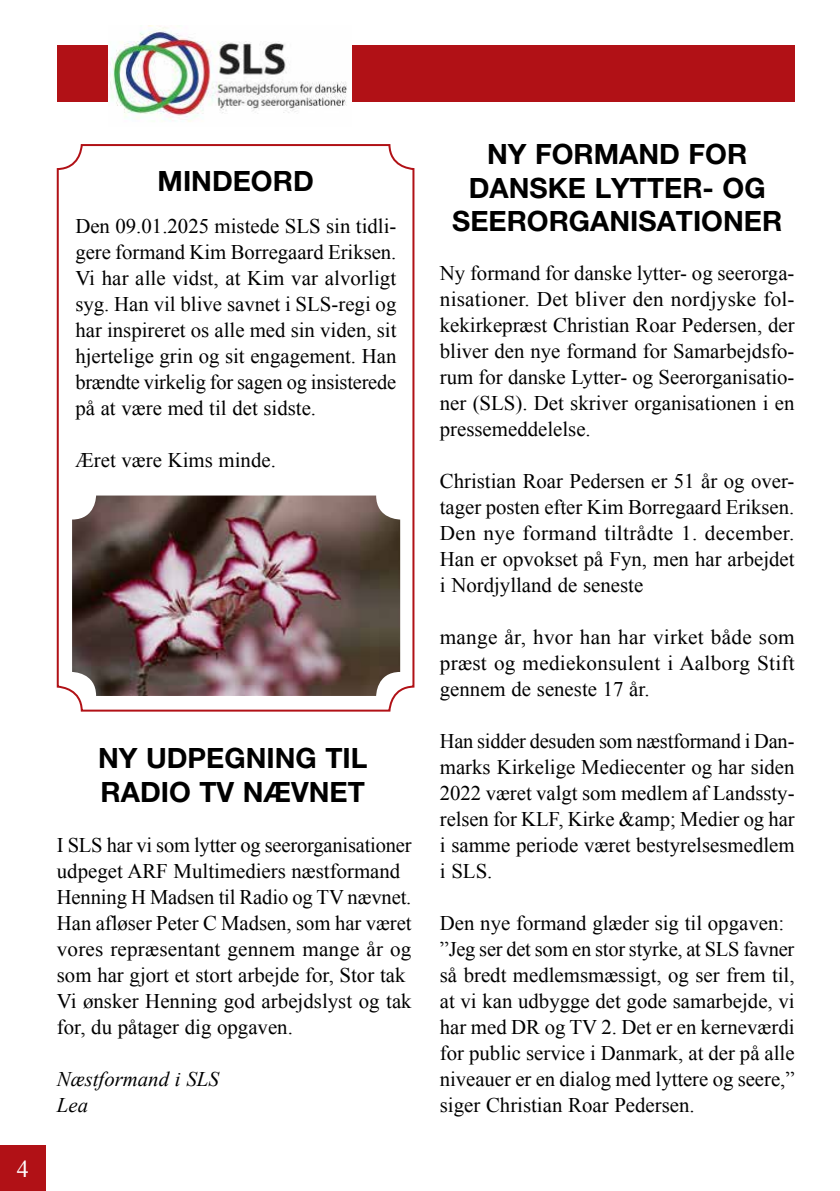
<style>
.page{position:relative;width:840px;height:1191px;background:#fff}
.page>*{position:absolute;margin:0;border:0;box-sizing:border-box;transform-origin:0 0}
.t1{font:700 28px/33.6px "Helvetica Neue LT Pro";color:#000;text-align:center}
.t2{font:24px "Times New Roman";color:#fff}
.t3{font:20.8px/26px "Times New Roman";color:#000;text-align:justify}
.t4{font:italic 20.8px/26px "Times New Roman";color:#000}
</style>
<div class="page">
<div style="left:0;top:1145px;width:45px;height:46px;background:#b11116"></div>
<div style="left:57px;top:45px;width:737px;height:57px;background:#b11116"></div>
<img style="left:108px;top:26px;width:243px;height:96px">
<div style="left:57px;top:144px;width:357px;height:567px;border:2px solid #b11116;border-radius:24px"></div>
<img style="left:72px;top:495px;width:328px;height:201px">
<p class="t2" style="left:17px;top:1152px;width:13px">4</p>
<h1 class="t1" style="left:157px;top:164px;width:158px">MINDEORD</h1>
<p class="t3" style="left:75px;top:212px;width:322px">Den 09.01.2025 mistede SLS sin tidli&shy;gere formand Kim Borregaard Eriksen.<br>Vi har alle vidst, at Kim var alvorligt syg. Han vil blive savnet i SLS-regi og har inspireret os alle med sin viden, sit hjertelige grin og sit engagement. Han brændte virkelig for sagen og insisterede på at være med til det sidste.</p>
<p class="t3" style="left:75px;top:446px;width:202px">Æret være Kims minde.</p>
<h1 class="t1" style="left:98px;top:741px;width:271px;text-align:left">NY UDPEGNING TIL<br>RADIO TV NÆVNET</h1>
<p class="t3" style="left:57px;top:832px;width:356px;text-align:left">I SLS har vi som lytter og seerorganisationer udpeget ARF Multimediers næstformand Henning H Madsen til Radio og TV nævnet.<br>Han afløser Peter C Madsen, som har været vores repræsentant gennem mange år og som har gjort et stort arbejde for, Stor tak Vi ønsker Henning god arbejdslyst og tak for, du påtager dig opgaven.</p>
<p class="t4" style="left:57px;top:1066px;width:163px">Næstformand i SLS<br>Lea</p>
<h1 class="t1" style="left:452px;top:137px;width:331px">NY FORMAND FOR<br>DANSKE LYTTER- OG<br>SEERORGANISATIONER</h1>
<p class="t3" style="left:439px;top:260px;width:356px">Ny formand for danske lytter- og seerorga&shy;nisationer. Det bliver den nordjyske fol&shy;kekirkepræst Christian Roar Pedersen, der bliver den nye formand for Samarbejdsfo&shy;rum for danske Lytter- og Seerorganisatio&shy;ner (SLS). Det skriver organisationen i en pressemeddelelse.</p>
<p class="t3" style="left:439px;top:468px;width:356px">Christian Roar Pedersen er 51 år og over&shy;tager posten efter Kim Borregaard Eriksen.<br>Den nye formand tiltrådte 1. december.<br>Han er opvokset på Fyn, men har arbejdet i Nordjylland de seneste</p>
<p class="t3" style="left:439px;top:624px;width:356px">mange år, hvor han har virket både som præst og mediekonsulent i Aalborg Stift gennem de seneste 17 år.</p>
<p class="t3" style="left:439px;top:728px;width:356px">Han sidder desuden som næstformand i Dan&shy;marks Kirkelige Mediecenter og har siden 2022 været valgt som medlem af Landssty&shy;relsen for KLF, Kirke &amp;amp; Medier og har i samme periode været bestyrelsesmedlem i SLS.</p>
<p class="t3" style="left:439px;top:910px;width:356px;text-align:left">Den nye formand glæder sig til opgaven: ”Jeg ser det som en stor styrke, at SLS favner så bredt medlemsmæssigt, og ser frem til, at vi kan udbygge det gode samarbejde, vi har med DR og TV 2. Det er en kerneværdi for public service i Danmark, at der på alle niveauer er en dialog med lyttere og seere,” siger Christian Roar Pedersen.</p>
</div>
